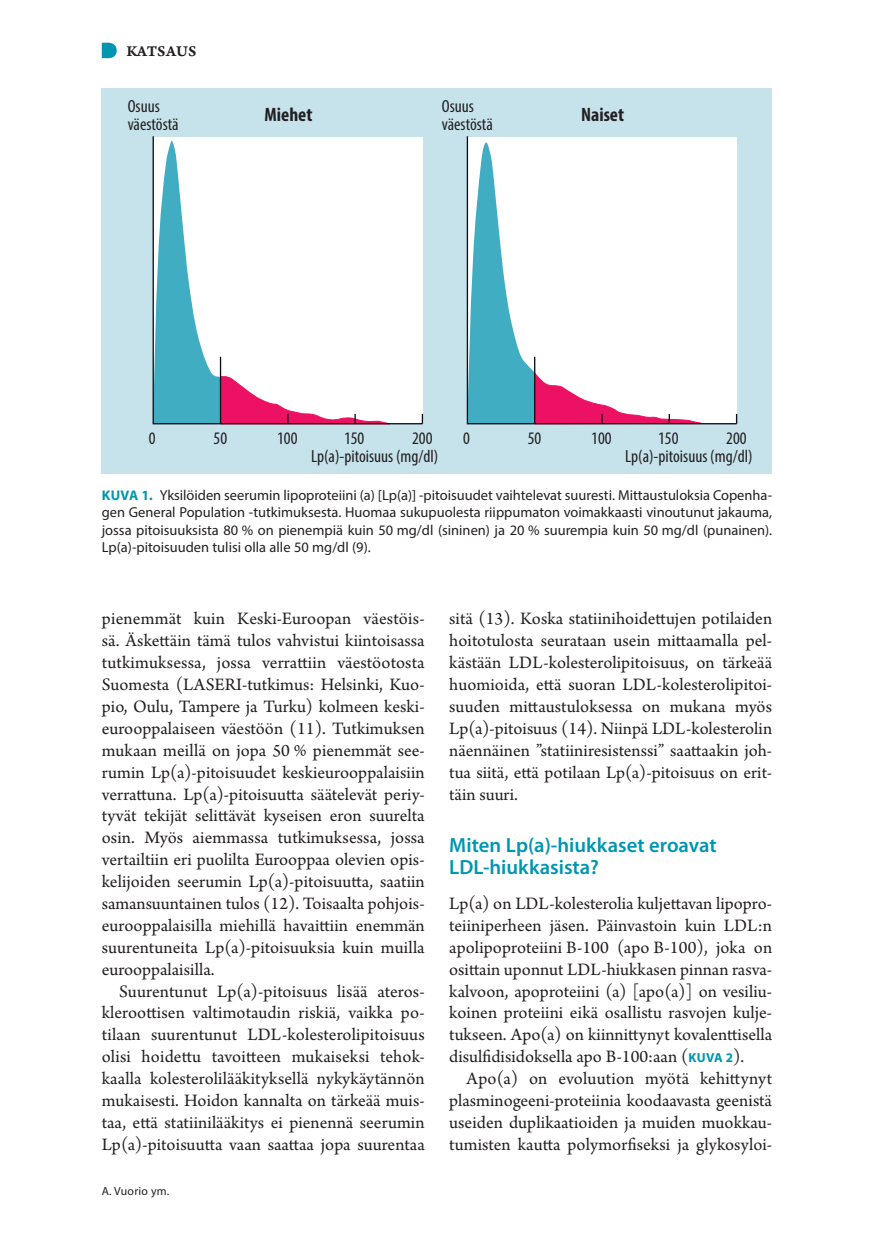
<style>
.page{position:relative;width:874px;height:1241px;background:#fff}
.page>*{position:absolute;margin:0;border:0;box-sizing:border-box;transform-origin:0 0}
.v1{font:600 20.65px/21.9px "Myriad Pro";color:#0096b1}
.t1{font:700 condensed 19.43px "Myriad Pro";color:#231f20}
.l_ei_sis{font:18.38px/21.9px "Arno Pro";color:#231f20;text-align:justify}
.t2{font:condensed 17.68px/17.7px "Myriad Pro";color:#231f20}
.vinj{font:15.75px "Arno Pro Smbd Caption";letter-spacing:.005em;color:#231f20}
.kt{font:14.35px/17.5px "Myriad Pro";color:#231f20;text-align:justify}
.Ala{font:11.9px "Myriad Pro";letter-spacing:.02em;color:#231f20}
.s1{font-weight:700;font-size:14px;color:#0096b1}
.s2{font-family:"Myriad Pro";font-weight:700;font-size:13.12px;color:#0096b1}
</style>
<div class="page">
<svg style="left:102px;top:43px;width:15px;height:15px"></svg>
<div style="left:102px;top:88px;width:669px;height:386px;background:#c6e3ec"></div>
<svg style="left:152px;top:136px;width:271px;height:289px;background:#f4f5f6"></svg>
<svg style="left:153px;top:138px;width:240px;height:286px;background:#e0e8ee"></svg>
<svg style="left:421px;top:414px;width:2px;height:9px"></svg>
<svg style="left:466px;top:136px;width:271px;height:289px;background:#f7f8f9"></svg>
<svg style="left:467px;top:142px;width:234px;height:282px;background:#dde5ec"></svg>
<p class="vinj" style="left:126px;top:41px;width:71px">KATSAUS</p>
<p class="t2" style="left:128px;top:97px;width:52px">Osuus väestöstä</p>
<p class="t1" style="left:264px;top:102px;width:49px">Miehet</p>
<p class="t2" style="left:441px;top:97px;width:52px">Osuus väestöstä</p>
<p class="t1" style="left:581px;top:102px;width:44px">Naiset</p>
<p class="t2" style="left:149px;top:429px;width:8px">0</p>
<p class="t2" style="left:213px;top:429px;width:15px">50</p>
<p class="t2" style="left:277px;top:429px;width:22px">100</p>
<p class="t2" style="left:344px;top:429px;width:22px">150</p>
<p class="t2" style="left:311px;top:429px;width:129px;text-indent:101px">200<br>Lp(a)-pitoisuus (mg/dl)</p>
<p class="t2" style="left:463px;top:429px;width:8px">0</p>
<p class="t2" style="left:527px;top:429px;width:15px">50</p>
<p class="t2" style="left:591px;top:429px;width:22px">100</p>
<p class="t2" style="left:658px;top:429px;width:22px">150</p>
<p class="t2" style="left:726px;top:429px;width:22px">200</p>
<p class="t2" style="left:625px;top:447px;width:129px">Lp(a)-pitoisuus (mg/dl)</p>
<p class="kt" style="left:102px;top:486px;width:671px"><span class="s1">KUVA 1.</span> Yksilöiden seerumin lipoproteiini (a) [Lp(a)] ‑pitoisuudet vaihtelevat suuresti. Mittaustuloksia Copenha‑ gen General Population ‑tutkimuksesta. Huomaa sukupuolesta riippumaton voimakkaasti vinoutunut jakauma, jossa pitoisuuksista 80 % on pienempiä kuin 50 mg/dl (sininen) ja 20 % suurempia kuin 50 mg/dl (punainen).<br>Lp(a)-pitoisuuden tulisi olla alle 50 mg/dl (9).</p>
<p class="l_ei_sis" style="left:102px;top:609px;width:324px">pienemmät kuin Keski-Euroopan väestöis&shy;sä. Äskettäin tämä tulos vahvistui kiintoisassa tutkimuksessa, jossa verrattiin väestöotosta Suomesta (LASERI-tutkimus: Helsinki, Kuo&shy;pio, Oulu, Tampere ja Turku) kolmeen keski&shy;eurooppalaiseen väestöön (11). Tutkimuksen mukaan meillä on jopa 50 % pienemmät see&shy;rumin Lp(a)-pitoisuudet keskieurooppalaisiin verrattuna. Lp(a)-pitoisuutta säätelevät periy&shy;tyvät tekijät selittävät kyseisen eron suurelta osin. Myös aiemmassa tutkimuksessa, jossa vertailtiin eri puolilta Eurooppaa olevien opis&shy;kelijoiden seerumin Lp(a)-pitoisuutta, saatiin samansuuntainen tulos (12). Toisaalta pohjois&shy;eurooppalaisilla miehillä havaittiin enemmän suurentuneita Lp(a)-pitoisuuksia kuin muilla eurooppalaisilla.</p>
<p class="l_ei_sis" style="left:102px;top:980px;width:324px;text-indent:17px">Suurentunut Lp(a)-pitoisuus lisää ateros&shy;kleroottisen valtimotaudin riskiä, vaikka po&shy;tilaan suurentunut LDL-kolesterolipitoisuus olisi hoidettu tavoitteen mukaiseksi tehok&shy;kaalla kolesterolilääkityksellä nykykäytännön mukaisesti. Hoidon kannalta on tärkeää muis&shy;taa, että statiinilääkitys ei pienennä seerumin Lp(a)-pitoisuutta vaan saattaa jopa suurentaa</p>
<p class="Ala" style="left:102px;top:1183px;width:69px">A. Vuorio ym.</p>
<p class="l_ei_sis" style="left:449px;top:609px;width:324px">sitä (13). Koska statiinihoidettujen potilaiden hoitotulosta seurataan usein mittaamalla pel&shy;kästään LDL-kolesterolipitoisuus, on tärkeää huomioida, että suoran LDL-kolesterolipitoi&shy;suuden mittaustuloksessa on mukana myös Lp(a)-pitoisuus (14). Niinpä LDL-kolesterolin näennäinen ”statiiniresistenssi” saattaakin joh&shy;tua siitä, että potilaan Lp(a)-pitoisuus on erit&shy;täin suuri.</p>
<p class="v1" style="left:449px;top:833px;width:269px">Miten Lp(a)-hiukkaset eroavat<br>LDL-hiukkasista?</p>
<p class="l_ei_sis" style="left:449px;top:893px;width:324px">Lp(a) on LDL-kolesterolia kuljettavan lipopro&shy;teiiniperheen jäsen. Päinvastoin kuin LDL:n apolipoproteiini B-100 (apo B-100), joka on osittain uponnut LDL-hiukkasen pinnan rasva&shy;kalvoon, apoproteiini (a) [apo(a)] on vesiliu&shy;koinen proteiini eikä osallistu rasvojen kulje&shy;tukseen. Apo(a) on kiinnittynyt kovalenttisella disulfidisidoksella apo B-100:aan (<span class="s2">KUVA 2</span>).</p>
<p class="l_ei_sis" style="left:449px;top:1068px;width:324px;text-indent:17px">Apo(a) on evoluution myötä kehittynyt plasminogeeni-proteiinia koodaavasta geenistä useiden duplikaatioiden ja muiden muokkau&shy;tumisten kautta polymorfiseksi ja glykosyloi-</p>
</div>
